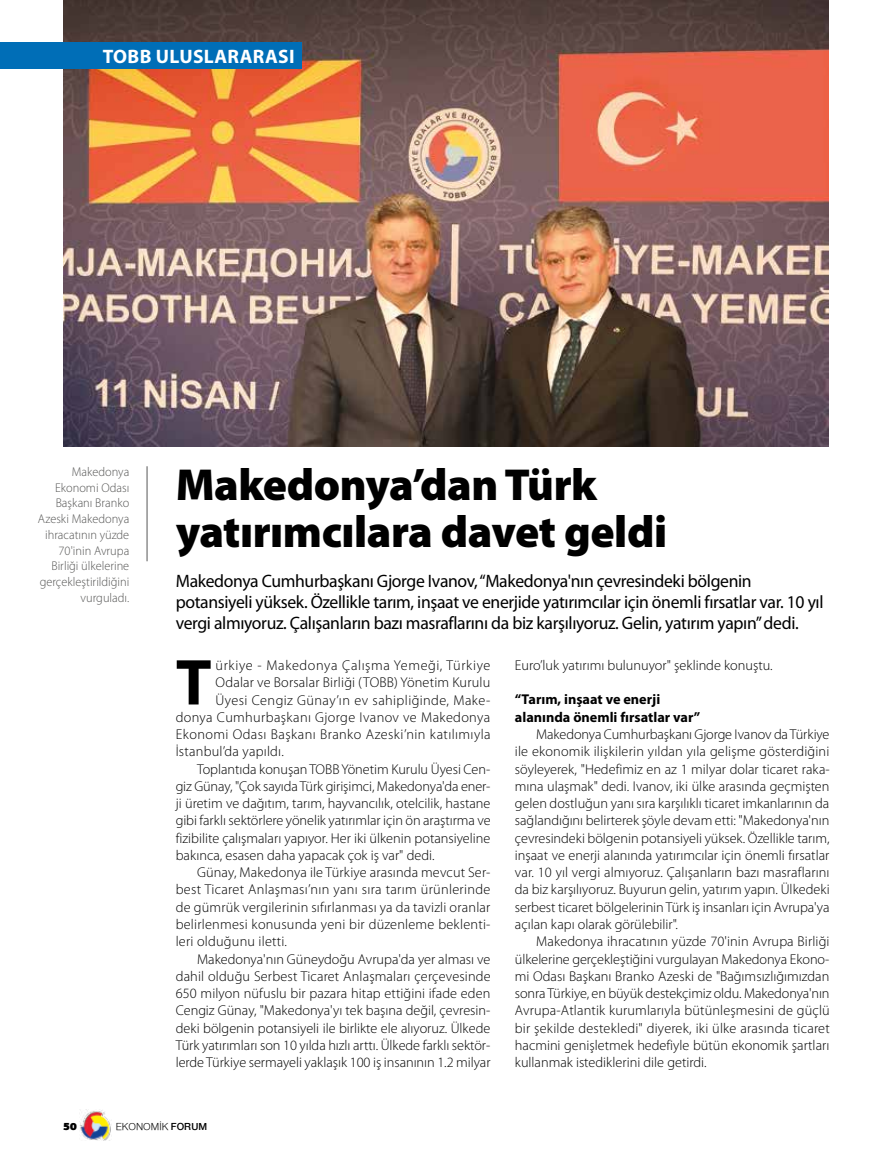
<style>
.page{position:relative;width:893px;height:1170px;background:#fff}
.page>*{position:absolute;margin:0;border:0;box-sizing:border-box;transform-origin:0 0}
.t1{font:700 65.4px "Myriad Pro";color:#000}
.t2{font:900 45px/46.5px "Myriad Pro";letter-spacing:-.01em;color:#000}
.t3{font:700 19.5px "Myriad Pro";letter-spacing:.02em;color:#fff}
.t4{font:18px/21px "Myriad Pro";letter-spacing:-.02em;color:#000}
.t5{font:300 14.25px/17.2px "Myriad Pro";color:#000;text-align:justify}
.t6{font:300 14.25px "Myriad Pro";letter-spacing:.03em;color:#000}
.t7{font:700 14.25px/17.2px "Myriad Pro";color:#000}
.t8{font:300 14.25px "Myriad Pro";letter-spacing:.02em;color:#000}
.t9{font:300 14.25px "Myriad Pro";letter-spacing:.025em;color:#000}
.t10{font:300 14.25px "Myriad Pro";letter-spacing:.04em;color:#000}
.t11{font:300 12.75px/15.8px "Myriad Pro";color:#575756;text-align:right}
.t12{font:10.5px "Nimbus Sans Novus";color:#000}
.t13{font:900 10.5px "PF Agora Sans Pro";color:#000}
.s1{font-weight:600}
</style>
<div class="page">
<img style="left:80px;top:1109px;width:31px;height:31px">
<img style="left:63px;top:0;width:766px;height:446px">
<hr style="left:147px;top:466px;width:1px;height:95px;background:#575756">
<div style="left:0;top:43px;width:302px;height:26px;background:#006eb7"></div>
<h3 class="t3" style="left:103px;top:45px;width:193px">TOBB ULUSLARARASI</h3>
<p class="t11" style="left:38px;top:464px;width:93px">Makedonya<br>Ekonomi Odası<br>Başkanı Branko<br>Azeski Makedonya ihracatının yüzde<br>70'inin Avrupa<br>Birliği ülkelerine gerçekleştirildiğini vurguladı.</p>
<h2 class="t2" style="left:176px;top:462px;width:493px">Makedonya’dan Türk yatırımcılara davet geldi</h2>
<p class="t4" style="left:176px;top:570px;width:649px">Makedonya Cumhurbaşkanı Gjorge Ivanov, “Makedonya'nın çevresindeki bölgenin potansiyeli yüksek. Özellikle tarım, inşaat ve enerjide yatırımcılar için önemli fırsatlar var. 10 yıl vergi almıyoruz. Çalışanların bazı masraflarını da biz karşılıyoruz. Gelin, yatırım yapın” dedi.</p>
<h1 class="t1" style="left:176px;top:645px;width:37px">T</h1>
<p class="t10" style="left:216px;top:657px;width:276px">ürkiye - Makedonya Çalışma Yemeği, Türkiye</p>
<p class="t5" style="left:216px;top:674px;width:276px">Odalar ve Borsalar Birliği (TOBB) Yönetim Kurulu</p>
<p class="t6" style="left:216px;top:691px;width:276px">Üyesi Cengiz Günay’ın ev sahipliğinde, Make-</p>
<p class="t9" style="left:176px;top:709px;width:316px">donya Cumhurbaşkanı Gjorge Ivanov ve Makedonya</p>
<p class="t6" style="left:176px;top:726px;width:316px">Ekonomi Odası Başkanı Branko Azeski’nin katılımıyla</p>
<p class="t5" style="left:176px;top:743px;width:110px">İstanbul’da yapıldı.</p>
<p class="t5" style="left:197px;top:760px;width:295px">Toplantıda konuşan TOBB Yönetim Kurulu Üyesi Cen-</p>
<p class="t5" style="left:176px;top:777px;width:316px">giz Günay, "Çok sayıda Türk girişimci, Makedonya'da ener-</p>
<p class="t5" style="left:176px;top:794px;width:316px">ji üretim ve dağıtım, tarım, hayvancılık, otelcilik, hastane</p>
<p class="t5" style="left:176px;top:812px;width:316px">gibi farklı sektörlere yönelik yatırımlar için ön araştırma ve</p>
<p class="t5" style="left:176px;top:829px;width:316px">fizibilite çalışmaları yapıyor. Her iki ülkenin potansiyeline</p>
<p class="t5" style="left:176px;top:846px;width:260px">bakınca, esasen daha yapacak çok iş var" dedi.</p>
<p class="t5" style="left:197px;top:864px;width:295px">Günay, Makedonya ile Türkiye arasında mevcut Ser-</p>
<p class="t8" style="left:176px;top:881px;width:316px">best Ticaret Anlaşması’nın yanı sıra tarım ürünlerinde</p>
<p class="t5" style="left:176px;top:898px;width:316px">de gümrük vergilerinin sıfırlanması ya da tavizli oranlar</p>
<p class="t5" style="left:176px;top:915px;width:316px">belirlenmesi konusunda yeni bir düzenleme beklenti-</p>
<p class="t5" style="left:176px;top:933px;width:113px">leri olduğunu iletti.</p>
<p class="t5" style="left:197px;top:950px;width:295px">Makedonya'nın Güneydoğu Avrupa'da yer alması ve</p>
<p class="t5" style="left:176px;top:967px;width:316px">dahil olduğu Serbest Ticaret Anlaşmaları çerçevesinde</p>
<p class="t5" style="left:176px;top:984px;width:316px">650 milyon nüfuslu bir pazara hitap ettiğini ifade eden</p>
<p class="t5" style="left:176px;top:1002px;width:316px">Cengiz Günay, "Makedonya'yı tek başına değil, çevresin-</p>
<p class="t5" style="left:176px;top:1019px;width:316px">deki bölgenin potansiyeli ile birlikte ele alıyoruz. Ülkede</p>
<p class="t5" style="left:176px;top:1036px;width:316px">Türk yatırımları son 10 yılda hızlı arttı. Ülkede farklı sektör-</p>
<p class="t5" style="left:176px;top:1053px;width:316px">lerde Türkiye sermayeli yaklaşık 100 iş insanının 1.2 milyar</p>
<p class="t5" style="left:515px;top:656px;width:259px">Euro’luk yatırımı bulunuyor" şeklinde konuştu.</p>
<p class="t7" style="left:515px;top:691px;width:187px">“Tarım, inşaat ve enerji alanında önemli fırsatlar var”</p>
<p class="t5" style="left:515px;top:725px;width:316px;text-indent:21px">Makedonya Cumhurbaşkanı Gjorge Ivanov da Türkiye ile ekonomik ilişkilerin yıldan yıla gelişme gösterdiğini söyleyerek, "Hedefimiz en az 1 milyar dolar ticaret raka&shy;mına ulaşmak" dedi. Ivanov, iki ülke arasında geçmişten gelen dostluğun yanı sıra karşılıklı ticaret imkanlarının da sağlandığını belirterek şöyle devam etti: "Makedonya'nın çevresindeki bölgenin potansiyeli yüksek. Özellikle tarım, inşaat ve enerji alanında yatırımcılar için önemli fırsatlar var. 10 yıl vergi almıyoruz. Çalışanların bazı masraflarını da biz karşılıyoruz. Buyurun gelin, yatırım yapın. Ülkedeki serbest ticaret bölgelerinin Türk iş insanları için Avrupa'ya açılan kapı olarak görülebilir".</p>
<p class="t5" style="left:515px;top:933px;width:316px;text-indent:21px">Makedonya ihracatının yüzde 70'inin Avrupa Birliği ülkelerine gerçekleştiğini vurgulayan Makedonya Ekono&shy;mi Odası Başkanı Branko Azeski de "Bağımsızlığımızdan sonra Türkiye, en büyük destekçimiz oldu. Makedonya'nın Avrupa-Atlantik kurumlarıyla bütünleşmesini de güçlü bir şekilde destekledi" diyerek, iki ülke arasında ticaret hacmini genişletmek hedefiyle bütün ekonomik şartları kullanmak istediklerini dile getirdi.</p>
<p class="t13" style="left:63px;top:1119px;width:15px">50</p>
<p class="t12" style="left:116px;top:1120px;width:93px">EKONOMİK <span class="s1">FORUM</span></p>
</div>
